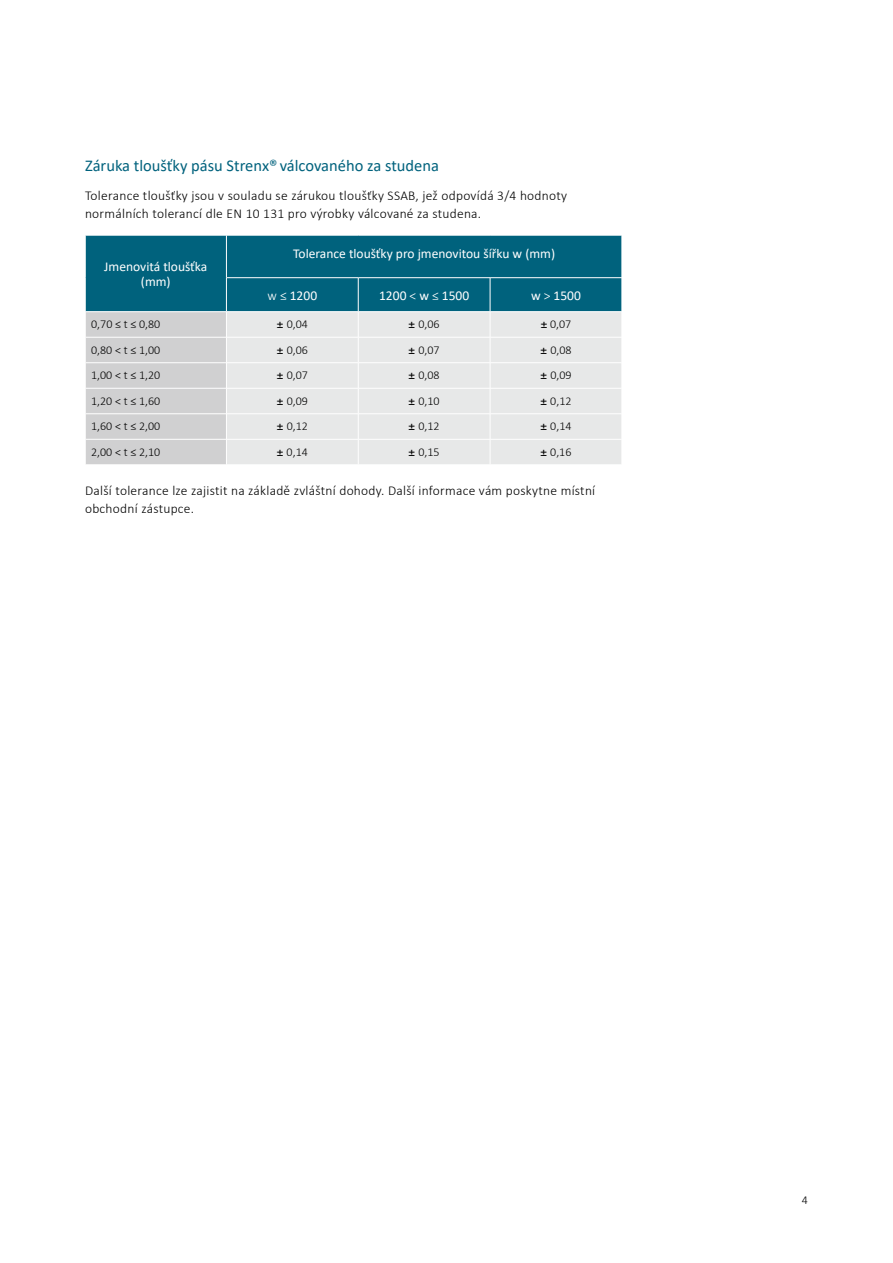
<style>
.page{position:relative;width:893px;height:1263px;background:#fff}
.page>*{position:absolute;margin:0;border:0;box-sizing:border-box;transform-origin:0 0}
.t1{font:16.5px "Calibri";color:#00627d}
.t2{font:300 13.5px/18px "Calibri";letter-spacing:.02em;color:#000}
.t3{font:13.5px/14.4px "Calibri";color:#fff;text-align:center}
.t4{font:300 12px "Calibri";color:#000}
.s1{font-weight:300}
.s2{font-family:"Arial Narrow";font-weight:400}
</style>
<div class="page">
<svg style="left:85px;top:235px;width:537px;height:230px;background:#9abac3"></svg>
<p class="t1" style="left:85px;top:154px;width:355px">Záruka tloušťky pásu Strenx® válcovaného za studena</p>
<p class="t2" style="left:85px;top:186px;width:484px">Tolerance tloušťky jsou v souladu se zárukou tloušťky SSAB, jež odpovídá 3/4 hodnoty normálních tolerancí dle EN 10 131 pro výrobky válcované za studena.</p>
<p class="t3" style="left:104px;top:259px;width:105px">Jmenovitá tloušťka (mm)</p>
<p class="t3" style="left:293px;top:246px;width:263px">Tolerance tloušťky pro jmenovitou šířku w (mm)</p>
<p class="t3" style="left:268px;top:288px;width:51px"><span class="s1">w ≤</span> 1200</p>
<p class="t3" style="left:379px;top:288px;width:92px">1200 <span class="s1">&lt;</span> w <span class="s1">≤</span> 1500</p>
<p class="t3" style="left:531px;top:288px;width:51px">w <span class="s1">&gt;</span> 1500</p>
<p class="t4" style="left:91px;top:317px;width:71px">0,70 ≤ t ≤ 0,80</p>
<p class="t4" style="left:277px;top:317px;width:33px"><span class="s2">±</span> 0,04</p>
<p class="t4" style="left:409px;top:317px;width:33px"><span class="s2">±</span> 0,06</p>
<p class="t4" style="left:541px;top:317px;width:32px"><span class="s2">±</span> 0,07</p>
<p class="t4" style="left:91px;top:342px;width:71px">0,80 &lt; t ≤ 1,00</p>
<p class="t4" style="left:277px;top:342px;width:33px"><span class="s2">±</span> 0,06</p>
<p class="t4" style="left:409px;top:342px;width:33px"><span class="s2">±</span> 0,07</p>
<p class="t4" style="left:540px;top:342px;width:33px"><span class="s2">±</span> 0,08</p>
<p class="t4" style="left:91px;top:368px;width:71px">1,00 &lt; t ≤ 1,20</p>
<p class="t4" style="left:277px;top:368px;width:33px"><span class="s2">±</span> 0,07</p>
<p class="t4" style="left:409px;top:368px;width:33px"><span class="s2">±</span> 0,08</p>
<p class="t4" style="left:540px;top:368px;width:33px"><span class="s2">±</span> 0,09</p>
<p class="t4" style="left:91px;top:393px;width:71px">1,20 &lt; t ≤ 1,60</p>
<p class="t4" style="left:277px;top:393px;width:33px"><span class="s2">±</span> 0,09</p>
<p class="t4" style="left:409px;top:393px;width:33px"><span class="s2">±</span> 0,10</p>
<p class="t4" style="left:540px;top:393px;width:33px"><span class="s2">±</span> 0,12</p>
<p class="t4" style="left:91px;top:419px;width:71px">1,60 &lt; t ≤ 2,00</p>
<p class="t4" style="left:277px;top:419px;width:33px"><span class="s2">±</span> 0,12</p>
<p class="t4" style="left:409px;top:419px;width:33px"><span class="s2">±</span> 0,12</p>
<p class="t4" style="left:540px;top:419px;width:33px"><span class="s2">±</span> 0,14</p>
<p class="t4" style="left:91px;top:445px;width:71px">2,00 &lt; t ≤ 2,10</p>
<p class="t4" style="left:277px;top:445px;width:33px"><span class="s2">±</span> 0,14</p>
<p class="t4" style="left:409px;top:445px;width:33px"><span class="s2">±</span> 0,15</p>
<p class="t4" style="left:540px;top:445px;width:33px"><span class="s2">±</span> 0,16</p>
<p class="t2" style="left:85px;top:481px;width:512px">Další tolerance lze zajistit na základě zvláštní dohody. Další informace vám poskytne místní obchodní zástupce.</p>
<p class="t4" style="left:802px;top:1192px;width:8px">4</p>
</div>
